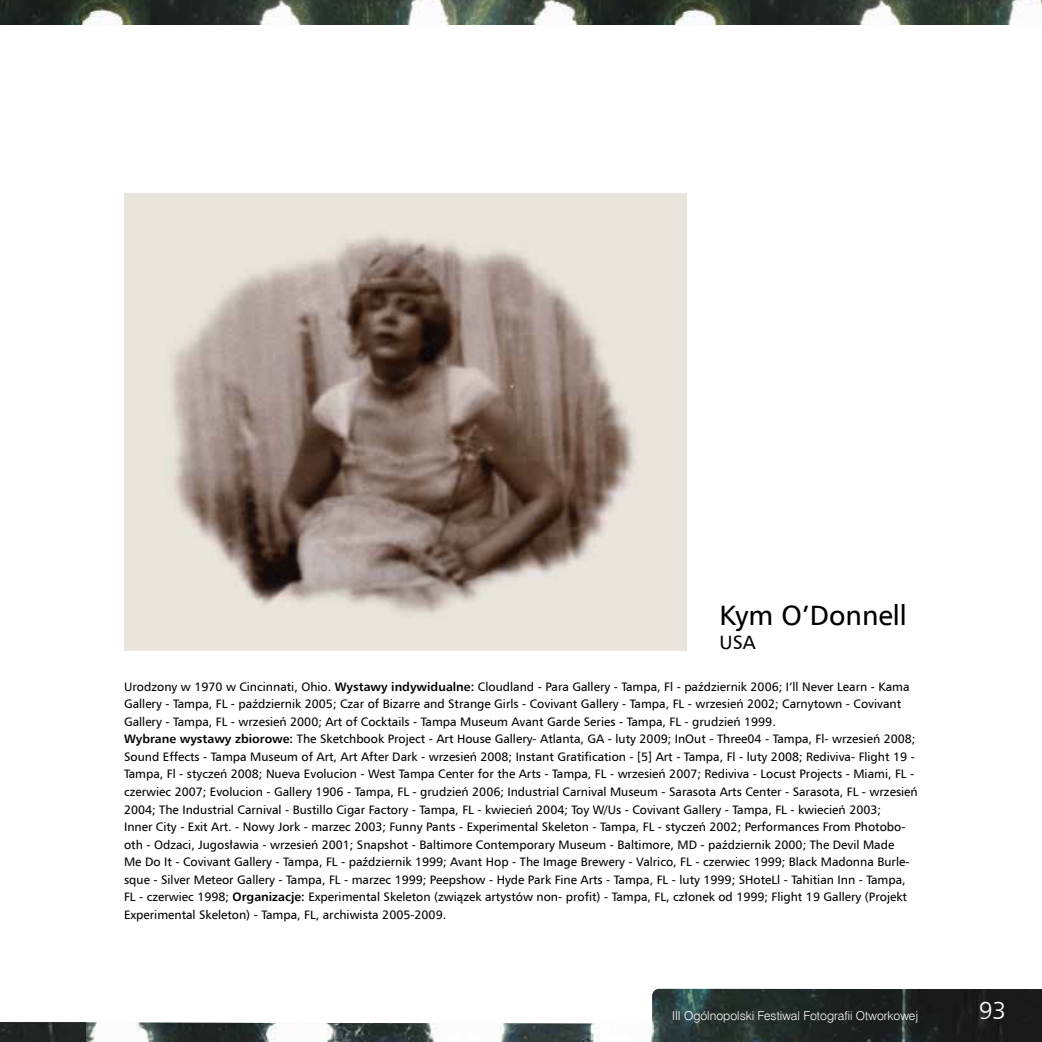
<style>
.page{position:relative;width:1042px;height:1042px;background:#fff}
.page>*{position:absolute;margin:0;border:0;box-sizing:border-box;transform-origin:0 0}
.t1{font:28px "Humnst 777 EU";color:#000}
.t2{font:24.5px "Humnst 777 Lt EU";color:#fff}
.t3{font:19.25px "Humnst 777 EU";color:#000}
.t4{font:12.25px/17.5px "Humnst 777 EU";color:#000}
.t5{font:12.25px "Swis 721 Lt EU";color:#fff}
.s1{font-weight:700}
</style>
<div class="page">
<img style="left:86px;top:989px;width:956px;height:53px">
<div style="left:0;top:1022px;width:86px;height:20px;background:#212524"></div>
<img style="left:0;top:0;width:151px;height:24px">
<img style="left:151px;top:0;width:600px;height:24px">
<img style="left:751px;top:0;width:291px;height:24px">
<img style="left:124px;top:194px;width:563px;height:456px">
<h1 class="t1" style="left:719px;top:597px;width:189px">Kym O’Donnell</h1>
<h3 class="t3" style="left:719px;top:630px;width:38px">USA</h3>
<p class="t4" style="left:124px;top:678px;width:795px">Urodzony w 1970 w Cincinnati, Ohio. <span class="s1">Wystawy indywidualne:</span> Cloudland - Para Gallery - Tampa, Fl - październik 2006; I’ll Never Learn - Kama Gallery - Tampa, FL - październik 2005; Czar of Bizarre and Strange Girls - Covivant Gallery - Tampa, FL - wrzesień 2002; Carnytown - Covivant Gallery - Tampa, FL - wrzesień 2000; Art of Cocktails - Tampa Museum Avant Garde Series - Tampa, FL - grudzień 1999.<br><span class="s1">Wybrane wystawy zbiorowe:</span> The Sketchbook Project - Art House Gallery- Atlanta, GA - luty 2009; InOut - Three04 - Tampa, Fl- wrzesień 2008; Sound Effects - Tampa Museum of Art, Art After Dark - wrzesień 2008; Instant Gratification - [5] Art - Tampa, Fl - luty 2008; Rediviva- Flight 19 - Tampa, Fl - styczeń 2008; Nueva Evolucion - West Tampa Center for the Arts - Tampa, FL - wrzesień 2007; Rediviva - Locust Projects - Miami, FL - czerwiec 2007; Evolucion - Gallery 1906 - Tampa, FL - grudzień 2006; Industrial Carnival Museum - Sarasota Arts Center - Sarasota, FL - wrzesień 2004; The Industrial Carnival - Bustillo Cigar Factory - Tampa, FL - kwiecień 2004; Toy W/Us - Covivant Gallery - Tampa, FL - kwiecień 2003;<br>Inner City - Exit Art. - Nowy Jork - marzec 2003; Funny Pants - Experimental Skeleton - Tampa, FL - styczeń 2002; Performances From Photobo&shy;oth - Odzaci, Jugosławia - wrzesień 2001; Snapshot - Baltimore Contemporary Museum - Baltimore, MD - październik 2000; The Devil Made<br>Me Do It - Covivant Gallery - Tampa, FL - październik 1999; Avant Hop - The Image Brewery - Valrico, FL - czerwiec 1999; Black Madonna Burle&shy;sque - Silver Meteor Gallery - Tampa, FL - marzec 1999; Peepshow - Hyde Park Fine Arts - Tampa, FL - luty 1999; SHoteLl - Tahitian Inn - Tampa, FL - czerwiec 1998; <span class="s1">Organizacje:</span> Experimental Skeleton (związek artystów non- profit) - Tampa, FL, członek od 1999; Flight 19 Gallery (Projekt Experimental Skeleton) - Tampa, FL, archiwista 2005-2009.</p>
<p class="t5" style="left:672px;top:1008px;width:247px">III Ogólnopolski Festiwal Fotografii Otworkowej</p>
<h2 class="t2" style="left:978px;top:995px;width:29px">93</h2>
</div>
